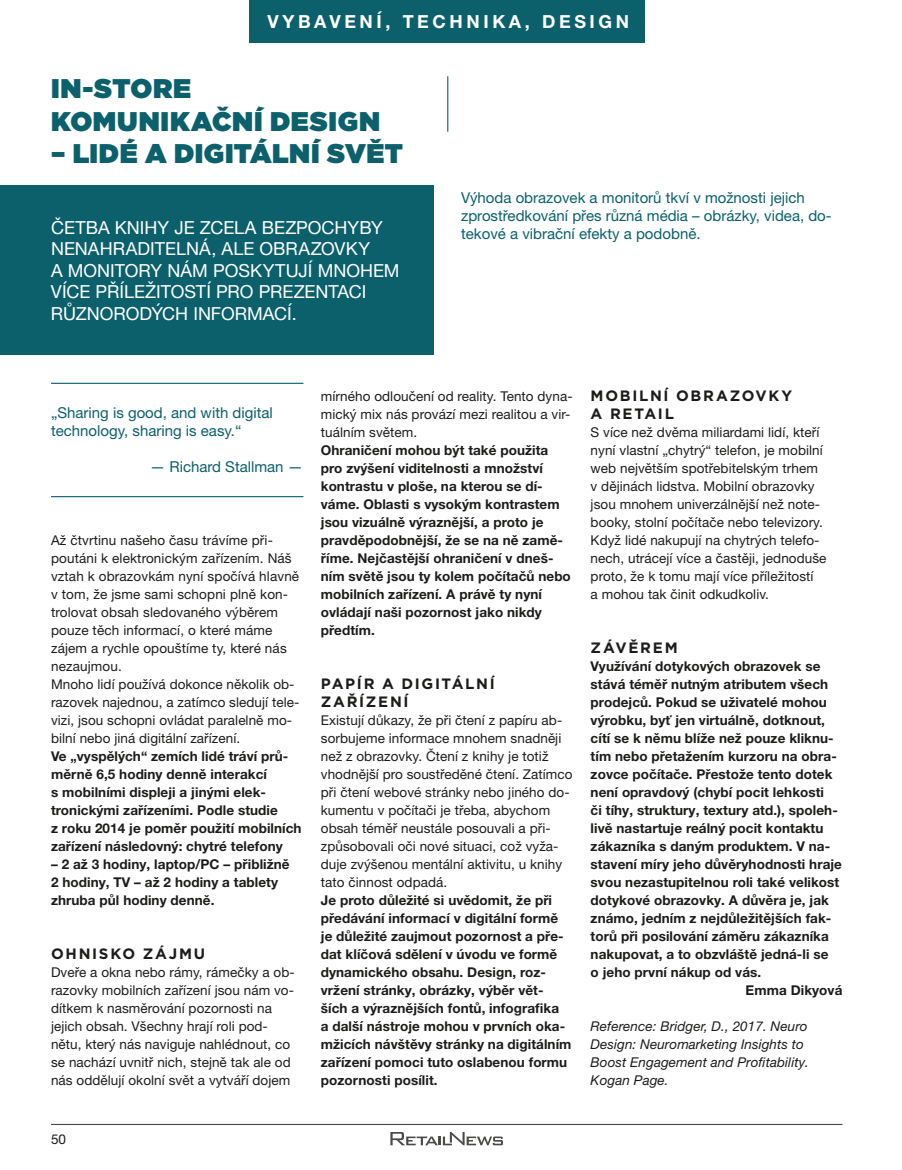
<style>
.page{position:relative;width:902px;height:1170px;background:#fff}
.page>*{position:absolute;margin:0;border:0;box-sizing:border-box;transform-origin:0 0}
.t1{font:900 27px/32.4px "Gotham";letter-spacing:.02em;color:#0b606b}
.t2{font:18px/21.6px "Helvetica Neue LT Pro";color:#fff}
.t3{font:700 18px "Helvetica Neue LT Pro";letter-spacing:.2em;color:#fff}
.t4{font:15px/18px "Helvetica Neue LT Pro";color:#0b606b}
.t5{font:700 15px/18px "Gotham";letter-spacing:.115em;color:#1c1c1b}
.t6{font:700 13.5px/18px "Helvetica Neue LT Pro";letter-spacing:.005em;color:#1c1c1b}
.t7{font:13.5px/18px "Helvetica Neue LT Pro";letter-spacing:.005em;color:#1c1c1b}
.t8{font:italic 13.5px/18px "Helvetica Neue LT Pro";letter-spacing:.005em;color:#1c1c1b}
</style>
<div class="page">
<svg style="left:390px;top:1132px;width:113px;height:13px"></svg>
<hr style="left:51px;top:1123px;width:791px;height:1px;background:#4a4a49">
<div style="left:249px;top:0;width:396px;height:43px;background:#0b606b"></div>
<hr style="left:447px;top:76px;width:1px;height:56px;background:#0b606b">
<div style="left:0;top:185px;width:434px;height:169px;background:#0b606b"></div>
<hr style="left:51px;top:383px;width:252px;height:1px;background:#0b606b">
<hr style="left:51px;top:496px;width:252px;height:1px;background:#0b606b">
<h2 class="t3" style="left:267px;top:10px;width:63px">Vybaven</h2>
<h2 class="t3" style="left:376px;top:10px;width:42px">í, tec</h2>
<h2 class="t3" style="left:449px;top:10px;width:178px">hn ika , de sign</h2>
<h1 class="t1" style="left:51px;top:72px;width:142px">IN-STORE<br>KOMUNIK</h1>
<h1 class="t1" style="left:191px;top:104px;width:190px">AČNÍ DESIGN</h1>
<h1 class="t1" style="left:51px;top:137px;width:140px">– LIDÉ A DIGIT</h1>
<h1 class="t1" style="left:250px;top:137px;width:153px">ÁLN Í SVĚT</h1>
<h2 class="t2" style="left:51px;top:216px;width:333px">Četba kn ihy je zcela bezpochyby nena</h2>
<h2 class="t2" style="left:100px;top:237px;width:26px">hrad</h2>
<h2 class="t2" style="left:150px;top:237px;width:148px">itelná, ale obraz</h2>
<h2 class="t2" style="left:51px;top:237px;width:335px;text-indent:270px">ovky<br>a monitory nám poskytují mn ohem více příležitostí pro prezenta</h2>
<h2 class="t2" style="left:349px;top:281px;width:19px">ci</h2>
<h2 class="t2" style="left:51px;top:302px;width:198px">různorodých in forma</h2>
<h2 class="t2" style="left:274px;top:302px;width:24px">cí.</h2>
<p class="t4" style="left:461px;top:188px;width:372px">Výhoda obrazovek a monitorů tkví v možnosti jejich zprostředkování přes různá média – obrázky, videa, do&shy;tekové a vibrační efekty a podobně.</p>
<p class="t4" style="left:51px;top:403px;width:223px">„Sharing is good, and with digital technology, sharing is easy.“</p>
<p class="t4" style="left:150px;top:457px;width:154px">— Richard Stallman —</p>
<p class="t7" style="left:51px;top:530px;width:250px">Až čtvrtinu našeho času trávíme při&shy;poutáni k elektronickým zařízením. Náš vztah k obrazovkám nyní spočívá hlavně v tom, že jsme sami schopni plně kon&shy;trolovat obsah sledovaného výběrem pouze těch informací, o které máme zájem a rychle opouštíme ty, které nás nezaujmou.<br>Mnoho lidí používá dokonce několik ob&shy;razovek najednou, a zatímco sledují tele&shy;vizi, jsou schopni ovládat paralelně mo&shy;bilní nebo jiná digitální zařízení.</p>
<p class="t6" style="left:51px;top:746px;width:252px">Ve „vyspělých“ zemích lidé tráví prů&shy;měrně 6,5 hodiny denně interakcí<br>s mobilními displeji a jinými elek&shy;tronickými zařízeními. Podle studie<br>z roku 2014 je poměr použití mobilních zařízení následovný: chytré telefony</p>
<p class="t6" style="left:51px;top:854px;width:240px">– 2 až 3 hodiny, laptop/PC – přibližně<br>2 hodiny, TV – až 2 hodiny a tablety zhruba půl hodiny denně.</p>
<p class="t5" style="left:51px;top:944px;width:156px">OHNISKO ZÁJMU</p>
<p class="t7" style="left:51px;top:962px;width:245px">Dveře a okna nebo rámy, rámečky a ob&shy;razovky mobilních zařízení jsou nám vo&shy;dítkem k nasměrování pozornosti na jejich obsah. Všechny hrají roli pod&shy;nětu, který nás naviguje nahlédnout, co se nachází uvnitř nich, stejně tak ale od nás oddělují okolní svět a vytváří dojem</p>
<p class="t7" style="left:51px;top:1130px;width:17px">50</p>
<p class="t7" style="left:321px;top:386px;width:253px">mírného odloučení od reality. Tento dyna&shy;mický mix nás provází mezi realitou a vir&shy;tuálním světem.</p>
<p class="t6" style="left:321px;top:440px;width:251px">Ohraničení mohou být také použita pro zvýšení viditelnosti a množství kontrastu v ploše, na kterou se dí&shy;váme. Oblasti s vysokým kontrastem jsou vizuálně výraznější, a proto je pravděpodobnější, že se na ně zamě&shy;říme. Nejčastější ohraničení v dneš&shy;ním světě jsou ty kolem počítačů nebo mobilních zařízení. A právě ty nyní ovládají naši pozornost jako nikdy předtím.</p>
<p class="t5" style="left:321px;top:674px;width:175px">PAPÍR A DIGITÁLNÍ<br>ZAŘÍZENÍ</p>
<p class="t7" style="left:321px;top:710px;width:253px">Existují důkazy, že při čtení z papíru ab&shy;sorbujeme informace mnohem snadněji než z obrazovky. Čtení z knihy je totiž vhodnější pro soustředěné čtení. Zatímco při čtení webové stránky nebo jiného do&shy;kumentu v počítači je třeba, abychom obsah téměř neustále posouvali a při&shy;způsobovali oči nové situaci, což vyža&shy;duje zvýšenou mentální aktivitu, u knihy tato činnost odpadá.</p>
<p class="t6" style="left:321px;top:890px;width:252px">Je proto důležité si uvědomit, že při předávání informací v digitální formě je důležité zaujmout pozornost a pře&shy;dat klíčová sdělení v úvodu ve formě dynamického obsahu. Design, roz&shy;vržení stránky, obrázky, výběr vět&shy;ších a výraznějších fontů, infografika<br>a další nástroje mohou v prvních oka&shy;mžicích návštěvy stránky na digitálním zařízení pomoci tuto oslabenou formu pozornosti posílit.</p>
<p class="t5" style="left:590px;top:386px;width:203px">MO BILNÍ OBRAZOVKY<br>A RETAIL</p>
<p class="t7" style="left:590px;top:422px;width:237px">S více než dvěma miliardami lidí, kteří nyní vlastní „chytrý“ telefon, je mobilní web největším spotřebitelským trhem v dějinách lidstva. Mobilní obrazovky jsou mnohem univerzálnější než note&shy;booky, stolní počítače nebo televizory.<br>Když lidé nakupují na chytrých telefo&shy;nech, utrácejí více a častěji, jednoduše proto, že k tomu mají více příležitostí<br>a mohou tak činit odkudkoliv.</p>
<p class="t5" style="left:590px;top:638px;width:89px">ZÁVĚREM</p>
<p class="t6" style="left:590px;top:656px;width:231px">Využívání dotykových obrazovek se</p>
<p class="t6" style="left:590px;top:674px;width:239px">stává téměř nutným atributem všech</p>
<p class="t6" style="left:590px;top:692px;width:237px">prodejců. Pokud se uživatelé mohou</p>
<p class="t6" style="left:590px;top:710px;width:236px">výrobku, byť jen virtuálně, dotknout,</p>
<p class="t6" style="left:590px;top:728px;width:244px">cítí se k němu blíže než pouze kliknu-</p>
<p class="t6" style="left:590px;top:746px;width:248px">tím nebo přetažením kurzoru na obra-</p>
<p class="t6" style="left:590px;top:764px;width:243px">zovce počítače. Přestože tento dotek</p>
<p class="t6" style="left:590px;top:782px;width:235px">není opravdový (chybí pocit lehkosti</p>
<p class="t6" style="left:590px;top:800px;width:249px">či tíhy, struktury, textury atd.), spoleh-</p>
<p class="t6" style="left:590px;top:818px;width:234px">livě nastartuje reálný pocit kontaktu</p>
<p class="t6" style="left:590px;top:836px;width:241px">zákazníka s daným produktem. V na-</p>
<p class="t6" style="left:590px;top:854px;width:253px">stavení míry jeho důvěryhodnosti hraje</p>
<p class="t6" style="left:590px;top:872px;width:250px">svou nezastupitelnou roli také velikost</p>
<p class="t6" style="left:590px;top:890px;width:240px">dotykové obrazovky. A důvěra je, jak</p>
<p class="t6" style="left:590px;top:908px;width:242px">známo, jedním z nejdůležitějších fak-</p>
<p class="t6" style="left:590px;top:926px;width:240px">torů při posilování záměru zákazníka</p>
<p class="t6" style="left:590px;top:944px;width:239px">nakupovat, a to obzvláště jedná-li se</p>
<p class="t6" style="left:590px;top:962px;width:172px">o jeho první nákup od vás.</p>
<p class="t6" style="left:745px;top:980px;width:98px">Emma Dikyová</p>
<p class="t8" style="left:590px;top:1016px;width:220px">Reference: Bridger, D., 2017. Neuro<br>Design: Neuromarketing Insights to<br>Boost Engagement and Profitability.<br>Kogan Page.</p>
</div>
